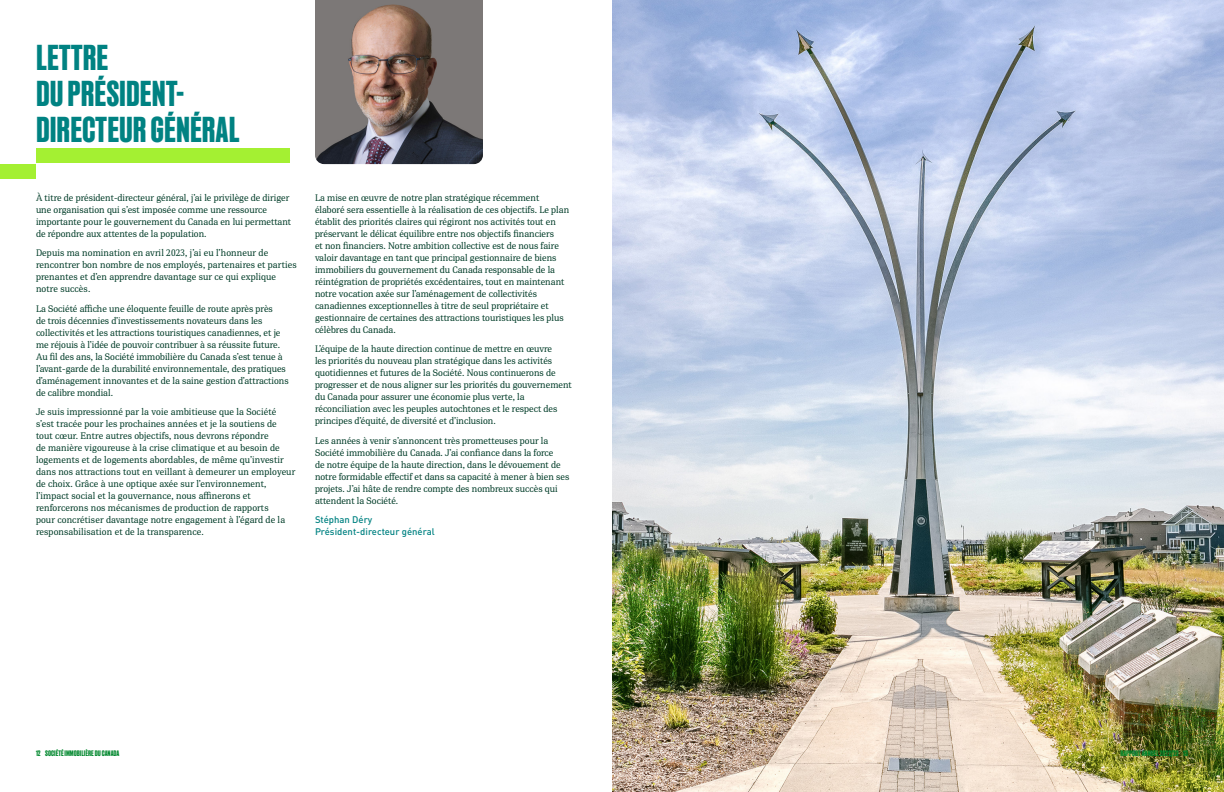
<style>
.page{position:relative;width:1224px;height:792px;background:#fff}
.page>*{position:absolute;margin:0;border:0;box-sizing:border-box;transform-origin:0 0}
.H5__42_35{font:500 36px/36px "Recent Grotesk";color:#008282}
.Body__Serif{font:9.5px/12px "PFDIN Serif";color:#003c28}
.Body__Sans{font:500 9.5px/12px "DIN Pro";color:#008282}
.t1{font:500 8px "Recent Grotesk";color:#00872d}
</style>
<div class="page">
<div style="left:36px;top:148px;width:254px;height:16px;background:#a4f032"></div>
<div style="left:0;top:164px;width:36px;height:14px;background:#a4f032"></div>
<img style="left:315px;top:0;width:168px;height:164px">
<img style="left:612px;top:0;width:612px;height:792px">
<p class="H5__42_35" style="left:36px;top:40px;width:205px">LETTRE<br>DU PRÉSIDENT-<br>DIRECTEUR GÉNÉRAL</p>
<p class="Body__Serif" style="left:36px;top:191px;width:257px">À titre de président-directeur général, j’ai le privilège de diriger une organisation qui s’est imposée comme une ressource importante pour le gouvernement du Canada en lui permettant de répondre aux attentes de la population.</p>
<p class="Body__Serif" style="left:36px;top:247px;width:262px">Depuis ma nomination en avril 2023, j’ai eu l’honneur de rencontrer bon nombre de nos employés, partenaires et parties prenantes et d’en apprendre davantage sur ce qui explique notre succès.</p>
<p class="Body__Serif" style="left:36px;top:302px;width:254px">La Société affiche une éloquente feuille de route après près<br>de trois décennies d’investissements novateurs dans les collectivités et les attractions touristiques canadiennes, et je me réjouis à l’idée de pouvoir contribuer à sa réussite future.<br>Au fil des ans, la Société immobilière du Canada s’est tenue à l’avant-garde de la durabilité environnementale, des pratiques d’aménagement innovantes et de la saine gestion d’attractions de calibre mondial.</p>
<p class="Body__Serif" style="left:36px;top:406px;width:261px">Je suis impressionné par la voie ambitieuse que la Société s’est tracée pour les prochaines années et je la soutiens de tout cœur. Entre autres objectifs, nous devrons répondre<br>de manière vigoureuse à la crise climatique et au besoin de logements et de logements abordables, de même qu’investir dans nos attractions tout en veillant à demeurer un employeur de choix. Grâce à une optique axée sur l’environnement, l’impact social et la gouvernance, nous affinerons et renforcerons nos mécanismes de production de rapports<br>pour concrétiser davantage notre engagement à l’égard de la responsabilisation et de la transparence.</p>
<p class="Body__Serif" style="left:315px;top:191px;width:256px">La mise en œuvre de notre plan stratégique récemment élaboré sera essentielle à la réalisation de ces objectifs. Le plan établit des priorités claires qui régiront nos activités tout en préservant le délicat équilibre entre nos objectifs financiers<br>et non financiers. Notre ambition collective est de nous faire valoir davantage en tant que principal gestionnaire de biens immobiliers du gouvernement du Canada responsable de la réintégration de propriétés excédentaires, tout en maintenant notre vocation axée sur l’aménagement de collectivités canadiennes exceptionnelles à titre de seul propriétaire et gestionnaire de certaines des attractions touristiques les plus célèbres du Canada.</p>
<p class="Body__Serif" style="left:315px;top:343px;width:258px">L’équipe de la haute direction continue de mettre en œuvre<br>les priorités du nouveau plan stratégique dans les activités quotidiennes et futures de la Société. Nous continuerons de progresser et de nous aligner sur les priorités du gouvernement du Canada pour assurer une économie plus verte, la réconciliation avec les peuples autochtones et le respect des principes d’équité, de diversité et d’inclusion.</p>
<p class="Body__Serif" style="left:315px;top:434px;width:256px">Les années à venir s’annoncent très prometteuses pour la Société immobilière du Canada. J’ai confiance dans la force<br>de notre équipe de la haute direction, dans le dévouement de notre formidable effectif et dans sa capacité à mener à bien ses projets. J’ai hâte de rendre compte des nombreux succès qui attendent la Société.</p>
<p class="Body__Sans" style="left:315px;top:513px;width:121px">Stéphan Déry<br>Président-directeur général</p>
<p class="t1" style="left:36px;top:749px;width:85px">12 SOCIÉTÉ IMMOBILIÈRE DU CANADA</p>
<p class="t1" style="left:1120px;top:749px;width:69px">RAPPORT ANNUEL 2022/23 13</p>
</div>
